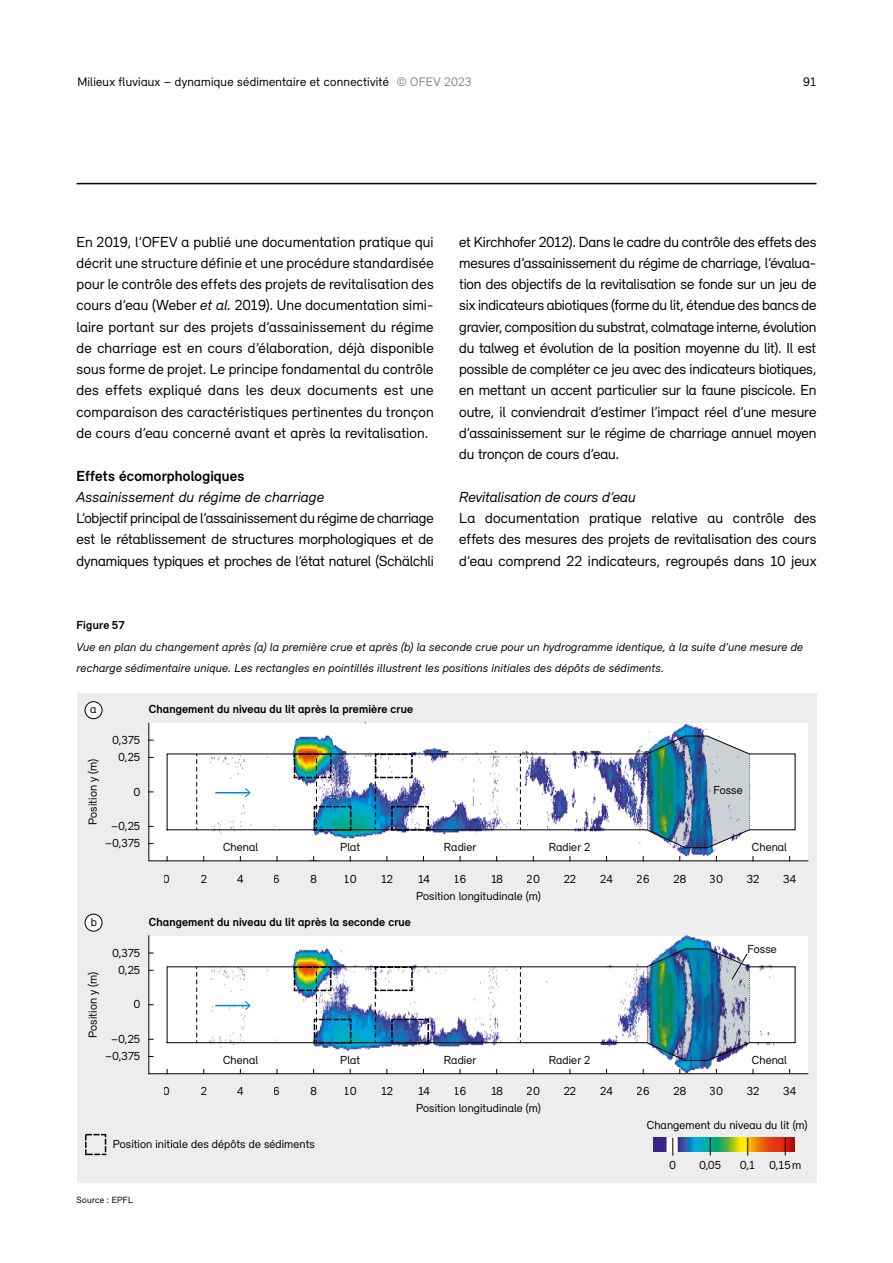
<style>
.page{position:relative;width:893px;height:1263px;background:#fff}
.page>*{position:absolute;margin:0;border:0;box-sizing:border-box;transform-origin:0 0}
._07_Grundtext{font:15px/21.3px "Relevant";color:#000;text-align:justify}
._07_Grundtext_o_Abst{font:italic 15px "Relevant";letter-spacing:.01em;color:#000}
._07_Untertitel{font:700 15px "Relevant";letter-spacing:.015em;color:#000}
.t1{font:12.75px "Relevant";letter-spacing:.015em;color:#000}
.t2{font:12px "Relevant";letter-spacing:.005em;color:#000}
._08_Legende_Text{font:italic 12px/21.3px "Relevant";letter-spacing:.015em;color:#000}
._08_Legende_Titel{font:700 12px "Relevant";letter-spacing:.01em;color:#000}
._08_Quelle{font:9.3px "Relevant";letter-spacing:.025em;color:#000}
.s1{color:#878787}
.s2{font-style:italic}
</style>
<div class="page">
<hr style="left:77px;top:183px;width:739px;height:1px;background:#000">
<div style="left:77px;top:693px;width:739px;height:489px;background:#ededed"></div>
<div style="left:85px;top:914px;width:17px;height:17px;background:#fff;border-radius:50%"></div>
<div style="left:85px;top:914px;width:17px;height:17px;border:1px solid #000;border-radius:50%"></div>
<div style="left:149px;top:936px;width:659px;height:138px;background:#fff"></div>
<img style="left:239px;top:936px;width:552px;height:137px">
<hr style="left:149px;top:1073px;width:659px;height:1px;background:#000">
<hr style="left:149px;top:936px;width:1px;height:138px;background:#000">
<svg style="left:167px;top:948px;width:628px;height:113px"></svg>
<hr style="left:215px;top:1005px;width:34px;height:1px;background:#0089cf">
<svg style="left:245px;top:1001px;width:6px;height:9px"></svg>
<div style="left:149px;top:723px;width:659px;height:138px;background:#fff"></div>
<img style="left:239px;top:723px;width:552px;height:137px">
<hr style="left:149px;top:860px;width:659px;height:1px;background:#000">
<hr style="left:149px;top:723px;width:1px;height:138px;background:#000">
<svg style="left:167px;top:736px;width:628px;height:112px"></svg>
<hr style="left:215px;top:792px;width:34px;height:1px;background:#0089cf">
<svg style="left:245px;top:788px;width:6px;height:9px"></svg>
<div style="left:85px;top:702px;width:17px;height:17px;background:#fff;border-radius:50%"></div>
<div style="left:85px;top:701px;width:17px;height:18px;border:1px solid #000;border-radius:50%"></div>
<img style="left:653px;top:1138px;width:142px;height:13px">
<svg style="left:672px;top:1138px;width:1px;height:17px"></svg>
<svg style="left:710px;top:1138px;width:1px;height:17px"></svg>
<svg style="left:747px;top:1138px;width:1px;height:17px"></svg>
<svg style="left:785px;top:1138px;width:1px;height:17px"></svg>
<svg style="left:85px;top:1134px;width:21px;height:21px"></svg>
<img style="left:647px;top:949px;width:103px;height:111px">
<p class="t1" style="left:77px;top:74px;width:396px">Milieux fluviaux – dynamique sédimentaire et connectivité <span class="s1">© OFEV 2023</span></p>
<p class="t1" style="left:803px;top:74px;width:15px">91</p>
<p class="_07_Grundtext" style="left:77px;top:231px;width:359px">En 2019, l’OFEV a publié une documentation pratique qui décrit une structure définie et une procédure standardisée pour le contrôle des effets des projets de revitalisation des cours d’eau (Weber <span class="s2">et al.</span> 2019). Une documentation simi&shy;laire portant sur des projets d’assainissement du régime de charriage est en cours d’élaboration, déjà disponible sous forme de projet. Le principe fondamental du contrôle des effets expliqué dans les deux documents est une comparaison des caractéristiques pertinentes du tronçon de cours d’eau concerné avant et après la revitalisation.</p>
<h3 class="_07_Untertitel" style="left:77px;top:467px;width:169px">Effets écomorphologiques</h3>
<p class="_07_Grundtext_o_Abst" style="left:77px;top:486px;width:249px">Assainissement du régime de charriage</p>
<p class="_07_Grundtext" style="left:77px;top:507px;width:359px">L’objectif principal de l’assainissement du régime de charriage est le rétablissement de structures morphologiques et de dynamiques typiques et proches de l’état naturel (Schälchli</p>
<p class="_07_Grundtext" style="left:459px;top:231px;width:359px">et Kirchhofer 2012). Dans le cadre du contrôle des effets des mesures d’assainissement du régime de charriage, l’évalua&shy;tion des objectifs de la revitalisation se fonde sur un jeu de six indicateurs abiotiques (forme du lit, étendue des bancs de gravier, composition du substrat, colmatage interne, évolution du talweg et évolution de la position moyenne du lit). Il est possible de compléter ce jeu avec des indicateurs biotiques, en mettant un accent particulier sur la faune piscicole. En outre, il conviendrait d’estimer l’impact réel d’une mesure d’assainissement sur le régime de charriage annuel moyen du tronçon de cours d’eau.</p>
<p class="_07_Grundtext" style="left:459px;top:486px;width:359px;text-align:left"><span class="s2">Revitalisation de cours d’eau<br></span>La documentation pratique relative au contrôle des effets des mesures des projets de revitalisation des cours d’eau comprend 22 indicateurs, regroupés dans 10 jeux</p>
<p class="_08_Legende_Titel" style="left:77px;top:618px;width:50px">Figure 57</p>
<p class="_08_Legende_Text" style="left:77px;top:635px;width:728px">Vue en plan du changement après (a) la première crue et après (b) la seconde crue pour un hydrogramme identique, à la suite d’une mesure de recharge sédimentaire unique. Les rectangles en pointillés illustrent les positions initiales des dépôts de sédiments.</p>
<p class="t2" style="left:90px;top:702px;width:8px">a</p>
<p class="t2" style="left:86px;top:825px;width:67px;rotate:-90deg">Position y (m)</p>
<p class="t2" style="left:113px;top:733px;width:29px">0,375</p>
<p class="t2" style="left:119px;top:750px;width:23px">0,25</p>
<p class="t2" style="left:134px;top:784px;width:8px">0</p>
<p class="t2" style="left:111px;top:819px;width:31px">–0,25</p>
<p class="t2" style="left:105px;top:836px;width:37px">–0,375</p>
<p class="_08_Legende_Titel" style="left:149px;top:702px;width:266px">Changement du niveau du lit après la première crue</p>
<p class="t2" style="left:223px;top:840px;width:37px">Chenal</p>
<p class="t2" style="left:340px;top:840px;width:22px">Plat</p>
<p class="t2" style="left:444px;top:840px;width:34px">Radier</p>
<p class="t2" style="left:549px;top:840px;width:43px">Radier 2</p>
<p class="t2" style="left:713px;top:783px;width:31px">Fosse</p>
<p class="t2" style="left:752px;top:840px;width:37px">Chenal</p>
<p class="t2" style="left:164px;top:871px;width:8px">0</p>
<p class="t2" style="left:201px;top:871px;width:8px">2</p>
<p class="t2" style="left:237px;top:871px;width:8px">4</p>
<p class="t2" style="left:274px;top:871px;width:8px">6</p>
<p class="t2" style="left:310px;top:871px;width:8px">8</p>
<p class="t2" style="left:344px;top:871px;width:14px">10</p>
<p class="t2" style="left:380px;top:871px;width:14px">12</p>
<p class="t2" style="left:417px;top:871px;width:14px">14</p>
<p class="t2" style="left:454px;top:871px;width:14px">16</p>
<p class="t2" style="left:490px;top:871px;width:14px">18</p>
<p class="t2" style="left:527px;top:871px;width:14px">20</p>
<p class="t2" style="left:564px;top:871px;width:14px">22</p>
<p class="t2" style="left:600px;top:871px;width:14px">24</p>
<p class="t2" style="left:637px;top:871px;width:14px">26</p>
<p class="t2" style="left:673px;top:871px;width:14px">28</p>
<p class="t2" style="left:710px;top:871px;width:14px">30</p>
<p class="t2" style="left:747px;top:871px;width:14px">32</p>
<p class="t2" style="left:783px;top:871px;width:14px">34</p>
<p class="t2" style="left:416px;top:888px;width:126px">Position longitudinale (m)</p>
<p class="t2" style="left:91px;top:915px;width:8px">b</p>
<p class="_08_Legende_Titel" style="left:149px;top:915px;width:264px">Changement du niveau du lit après la seconde crue</p>
<p class="t2" style="left:86px;top:1038px;width:67px;rotate:-90deg">Position y (m)</p>
<p class="t2" style="left:113px;top:945px;width:29px">0,375</p>
<p class="t2" style="left:119px;top:963px;width:23px">0,25</p>
<p class="t2" style="left:134px;top:997px;width:8px">0</p>
<p class="t2" style="left:111px;top:1032px;width:31px">–0,25</p>
<p class="t2" style="left:747px;top:942px;width:31px">Fosse</p>
<p class="t2" style="left:105px;top:1049px;width:37px">–0,375</p>
<p class="t2" style="left:223px;top:1053px;width:37px">Chenal</p>
<p class="t2" style="left:340px;top:1053px;width:22px">Plat</p>
<p class="t2" style="left:444px;top:1053px;width:34px">Radier</p>
<p class="t2" style="left:549px;top:1053px;width:43px">Radier 2</p>
<p class="t2" style="left:752px;top:1053px;width:37px">Chenal</p>
<p class="t2" style="left:164px;top:1084px;width:8px">0</p>
<p class="t2" style="left:201px;top:1084px;width:8px">2</p>
<p class="t2" style="left:237px;top:1084px;width:8px">4</p>
<p class="t2" style="left:274px;top:1084px;width:8px">6</p>
<p class="t2" style="left:310px;top:1084px;width:8px">8</p>
<p class="t2" style="left:344px;top:1084px;width:14px">10</p>
<p class="t2" style="left:380px;top:1084px;width:14px">12</p>
<p class="t2" style="left:417px;top:1084px;width:14px">14</p>
<p class="t2" style="left:454px;top:1084px;width:14px">16</p>
<p class="t2" style="left:490px;top:1084px;width:14px">18</p>
<p class="t2" style="left:527px;top:1084px;width:14px">20</p>
<p class="t2" style="left:564px;top:1084px;width:14px">22</p>
<p class="t2" style="left:600px;top:1084px;width:14px">24</p>
<p class="t2" style="left:637px;top:1084px;width:14px">26</p>
<p class="t2" style="left:673px;top:1084px;width:14px">28</p>
<p class="t2" style="left:710px;top:1084px;width:14px">30</p>
<p class="t2" style="left:747px;top:1084px;width:14px">32</p>
<p class="t2" style="left:783px;top:1084px;width:14px">34</p>
<p class="t2" style="left:416px;top:1101px;width:126px">Position longitudinale (m)</p>
<p class="t2" style="left:647px;top:1118px;width:162px">Changement du niveau du lit (m)</p>
<p class="t2" style="left:113px;top:1137px;width:204px">Position initiale des dépôts de sédiments</p>
<p class="_08_Quelle" style="left:77px;top:1195px;width:58px">Source : EPFL</p>
<p class="t2" style="left:670px;top:1158px;width:8px">0</p>
<p class="t2" style="left:699px;top:1158px;width:23px">0,05</p>
<p class="t2" style="left:740px;top:1158px;width:62px">0,1 0,15m</p>
</div>
